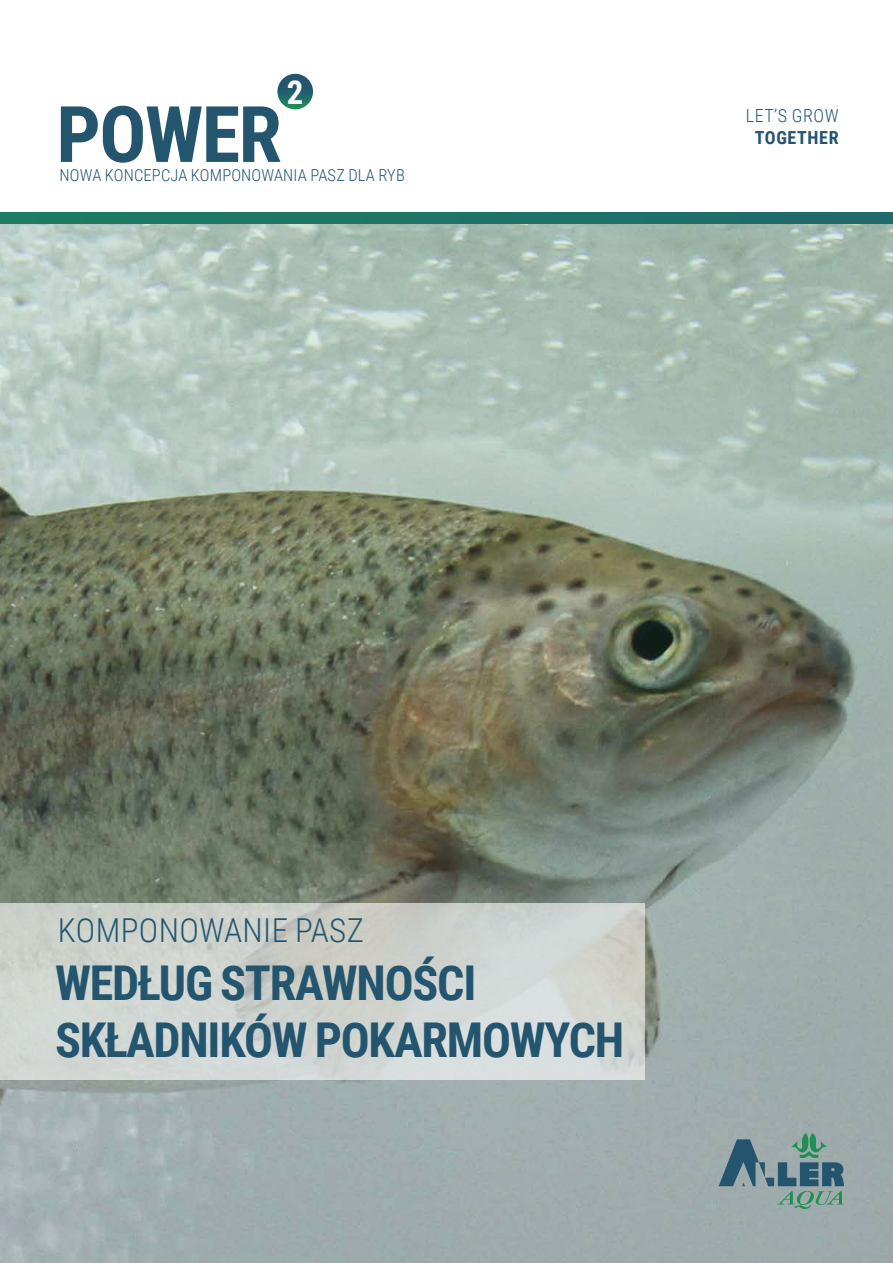
<style>
.page{position:relative;width:893px;height:1263px;background:#fff}
.page>*{position:absolute;margin:0;border:0;box-sizing:border-box;transform-origin:0 0}
.t1{font:700 78px "Roboto Condensed";letter-spacing:-.02em;color:#24556f}
.t2{font:700 48px/57.6px "Roboto Condensed";letter-spacing:-.025em;color:#24556f}
.t3{font:300 33px "Roboto Condensed";letter-spacing:.01em;color:#24556f}
.t4{font:700 32.85px "Roboto Condensed";color:#fff}
.t5{font:300 18px "Roboto Condensed";letter-spacing:.035em;color:#24546f}
.t6{font:700 18px "Roboto Condensed";letter-spacing:.035em;color:#24546f}
.t7{font:300 16.5px "Roboto Condensed";letter-spacing:.01em;color:#24556f}
</style>
<div class="page">
<img style="left:0;top:223px;width:893px;height:1040px">
<svg style="left:0;top:904px;width:644px;height:176px;background:#d0d4d0"></svg>
<div style="left:0;top:213px;width:893px;height:10px;background:#1e7467"></div>
<svg style="left:719px;top:1133px;width:125px;height:76px;background:#779396"></svg>
<svg style="left:277px;top:74px;width:36px;height:35px"></svg>
<p class="t4" style="left:287px;top:69px;width:18px">2</p>
<h1 class="t1" style="left:56px;top:80px;width:227px">POWER</h1>
<p class="t7" style="left:60px;top:163px;width:347px">NOWA KONCEPCJA KOMPONOWANIA PASZ DLA RYB</p>
<p class="t5" style="left:746px;top:103px;width:94px">LET’S GROW</p>
<p class="t6" style="left:755px;top:125px;width:85px">TOGETHER</p>
<p class="t3" style="left:58px;top:907px;width:307px">KOMPONOWANIE PASZ</p>
<p class="t2" style="left:55px;top:952px;width:571px">WEDŁUG STRAWNOŚCI<br>SKŁADNIKÓW POKARMOWYCH</p>
</div>
